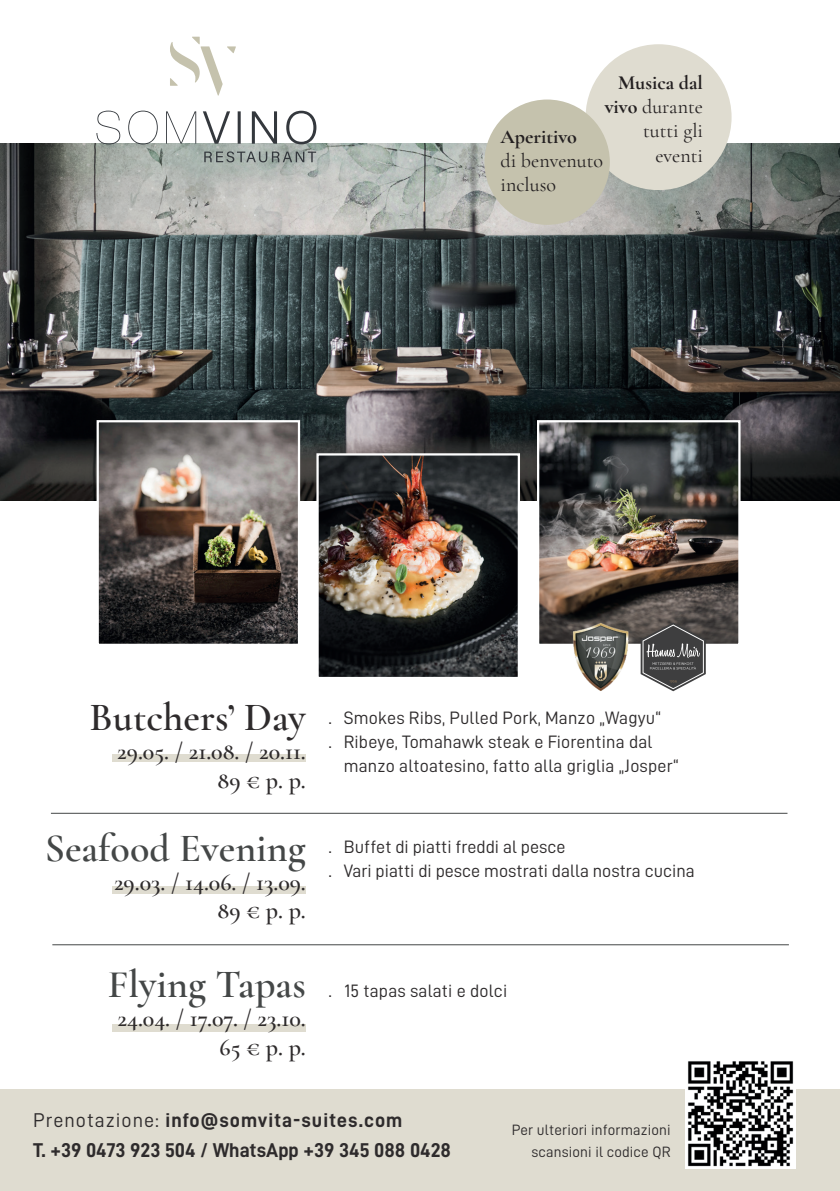
<style>
.page{position:relative;width:840px;height:1191px;background:#fff}
.page>*{position:absolute;margin:0;border:0;box-sizing:border-box;transform-origin:0 0}
.t1{font:600 40px "Cormorant Garamond";color:#444747}
.t2{font:600 40px "Cormorant Garamond";color:#2e2b2c}
.t3{font:600 24px/28.8px "Cormorant Garamond";color:#2e2b2c;text-align:right}
.t4{font:20px/30px "D DIN Bold";color:#2e2b2c}
.t5{font:20px/24px "Cormorant Garamond";color:#231f20;text-align:right}
.t6{font:700 20px "Cormorant Garamond";color:#231f20}
.t7{font:18px/24px "D DIN";letter-spacing:.01em;color:#2e2b2c}
.t8{font:15px/22px "D DIN";letter-spacing:.01em;color:#2e2b2c;text-align:right}
.s1{font-weight:700}
.s2{font-family:"D DIN"}
</style>
<div class="page">
<div style="left:0;top:1089px;width:839px;height:102px;background:#dfdcd0"></div>
<img style="left:0;top:144px;width:839px;height:357px">
<div style="left:112px;top:886px;width:194px;height:8px;background:#dfdcd0"></div>
<div style="left:112px;top:1024px;width:194px;height:7px;background:#dfdcd0"></div>
<img style="left:539px;top:423px;width:198px;height:220px">
<div style="left:536px;top:420px;width:204px;height:226px;border:2px solid #fff"></div>
<svg style="left:170px;top:37px;width:66px;height:59px"></svg>
<svg style="left:96px;top:111px;width:220px;height:33px"></svg>
<svg style="left:204px;top:151px;width:112px;height:11px"></svg>
<svg style="left:640px;top:622px;width:65px;height:69px;background:#6c6c6c"></svg>
<img style="left:571px;top:622px;width:57px;height:69px">
<hr style="left:51px;top:812px;width:736px;height:1px;background:#444747">
<hr style="left:52px;top:944px;width:736px;height:1px;background:#444747">
<div style="left:585px;top:44px;width:146px;height:146px;background:#dfdcd0;border-radius:50%"></div>
<img style="left:319px;top:456px;width:197px;height:220px">
<div style="left:316px;top:453px;width:203px;height:226px;border:2px solid #fff"></div>
<div style="left:112px;top:754px;width:194px;height:7px;background:#dfdcd0"></div>
<div style="left:484px;top:99px;width:125px;height:126px;background:#c5c2ad;border-radius:50%"></div>
<img style="left:99px;top:423px;width:198px;height:220px">
<div style="left:96px;top:420px;width:204px;height:226px;border:2px solid #fff"></div>
<img style="left:685px;top:1061px;width:110px;height:107px">
<p class="t5" style="left:604px;top:71px;width:100px"><span class="s1">Musica dal vivo</span> durante tutti gli eventi</p>
<p class="t6" style="left:500px;top:124px;width:78px">Aperitivo</p>
<p class="t5" style="left:500px;top:148px;width:104px;text-align:left">di benvenuto incluso</p>
<h1 class="t2" style="left:89px;top:692px;width:218px">Butchers’ Day</h1>
<h2 class="t3" style="left:117px;top:736px;width:190px">29.05. / 21.08. / 20.11.<br>89 € p. p.</h2>
<h1 class="t1" style="left:45px;top:823px;width:262px">Seafood Evening</h1>
<h2 class="t3" style="left:114px;top:867px;width:193px">29.03. / 14.06. / 13.09.<br>89 € p. p.</h2>
<h1 class="t1" style="left:108px;top:959px;width:199px">Flying Tapas</h1>
<h2 class="t3" style="left:117px;top:1003px;width:190px">24.04. / 17.07. / 23.10.<br>65 € p. p.</h2>
<p class="t7" style="left:328px;top:705px;width:334px">. Smokes Ribs, Pulled Pork, Manzo „Wagyu“</p>
<p class="t7" style="left:328px;top:729px;width:325px">. Ribeye, Tomahawk steak e Fiorentina dal</p>
<p class="t7" style="left:343px;top:753px;width:336px">manzo altoatesino, fatto alla griglia „Josper“</p>
<p class="t7" style="left:328px;top:834px;width:367px">. Buffet di piatti freddi al pesce<br>. Vari piatti di pesce mostrati dalla nostra cucina</p>
<p class="t7" style="left:328px;top:978px;width:180px">. 15 tapas salati e dolci</p>
<p class="t4" style="left:33px;top:1104px;width:419px"><span class="s2">Prenotazione:</span> info@somvita-suites.com<br>T. +39 0473 923 504 / WhatsApp +39 345 088 0428</p>
<p class="t8" style="left:511px;top:1118px;width:160px">Per ulteriori informazioni scansioni il codice QR</p>
</div>
